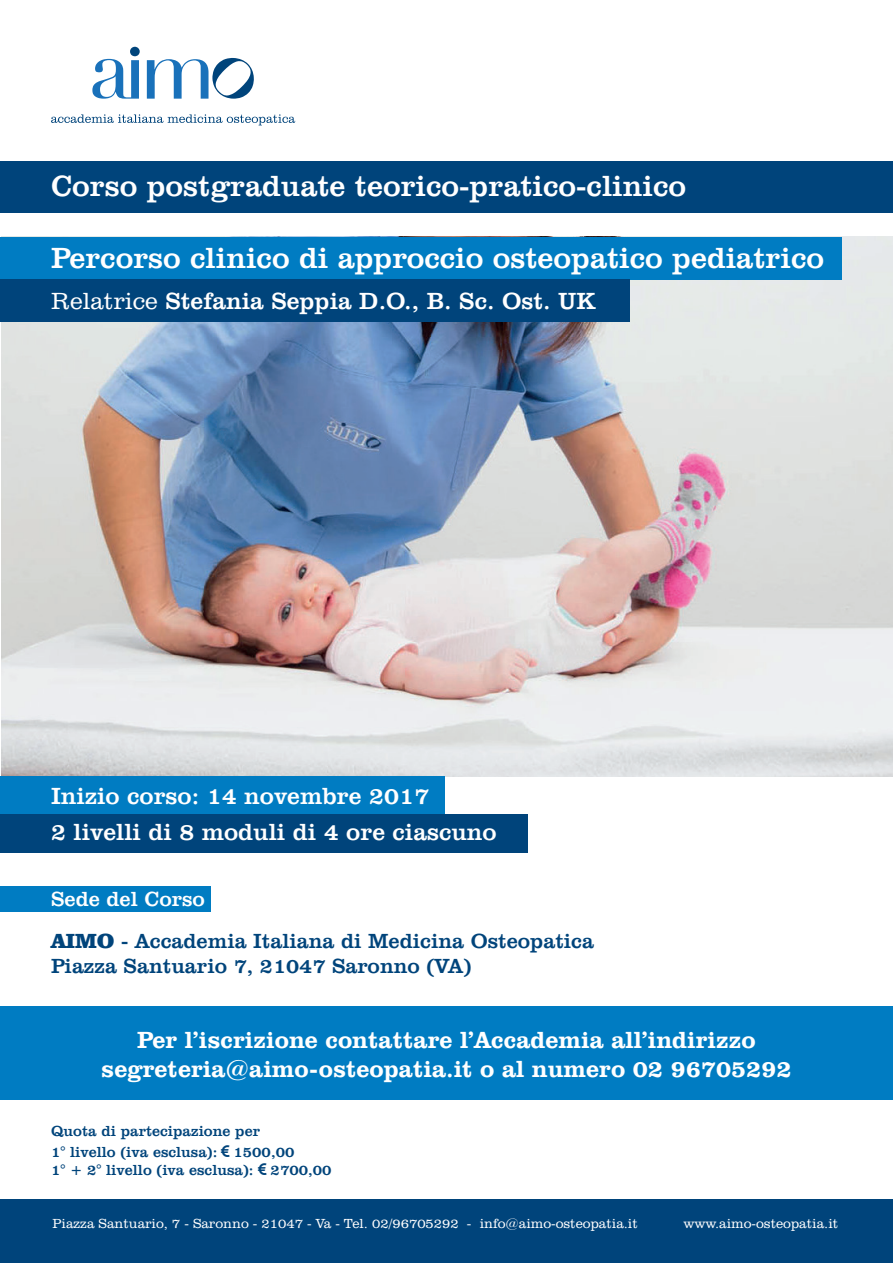
<style>
.page{position:relative;width:893px;height:1263px;background:#fff}
.page>*{position:absolute;margin:0;border:0;box-sizing:border-box;transform-origin:0 0}
.t1{font:30px "Clarendon BT";color:#fff}
.t2{font:800 24px/28.8px "Clarendon BT";color:#fff;text-align:center}
.t3{font:24px/36px "Clarendon BT";color:#fff}
.t4{font:21px/42px "Clarendon BT";color:#00447b}
.t5{font:15px/21px "Clarendon BT";color:#00447b}
.t6{font:300 13.5px "Clarendon BT";color:#fff}
.s1{font-weight:300}
.s2{color:#fff}
.s3{font-weight:900}
</style>
<div class="page">
<div style="left:0;top:1199px;width:893px;height:64px;background:#00447b"></div>
<svg style="left:51px;top:114px;width:244px;height:11px"></svg>
<svg style="left:92px;top:47px;width:48px;height:52px"></svg>
<svg style="left:147px;top:58px;width:107px;height:41px"></svg>
<img style="left:2px;top:237px;width:891px;height:539px">
<div style="left:0;top:162px;width:893px;height:51px;background:#00447b"></div>
<div style="left:0;top:237px;width:842px;height:42px;background:#007cc2"></div>
<div style="left:0;top:279px;width:629px;height:43px;background:#00447b"></div>
<div style="left:0;top:776px;width:444px;height:39px;background:#007cc2"></div>
<div style="left:0;top:815px;width:527px;height:38px;background:#00447b"></div>
<div style="left:0;top:886px;width:210px;height:26px;background:#007cc2"></div>
<div style="left:0;top:1006px;width:893px;height:94px;background:#007cc2"></div>
<p class="t1" style="left:51px;top:167px;width:637px">Corso postgraduate teorico-pratico-clinico</p>
<p class="t1" style="left:51px;top:239px;width:775px">Percorso clinico di approccio osteopatico pediatrico</p>
<p class="t3" style="left:51px;top:282px;width:546px"><span class="s1">Relatrice</span> Stefania Seppia D.O., B. Sc. Ost. UK</p>
<p class="t3" style="left:51px;top:777px;width:447px">Inizio corso: 14 novembre 2017<br>2 livelli di 8 moduli di 4 ore ciascuno</p>
<p class="t4" style="left:51px;top:877px;width:544px"><span class="s2">Sede del Corso<br></span><span class="s3">AIMO</span> - Accademia Italiana di Medicina Osteopatica</p>
<p class="t4" style="left:51px;top:945px;width:422px">Piazza Santuario 7, 21047 Saronno (VA)</p>
<p class="t2" style="left:101px;top:1025px;width:692px">Per l’iscrizione contattare l’Accademia all’indirizzo segreteria@aimo-osteopatia.it o al numero 02 96705292</p>
<p class="t5" style="left:51px;top:1120px;width:245px">Quota di partecipazione per<br>1° livello (iva esclusa): 1500,00</p>
<p class="t5" style="left:51px;top:1159px;width:282px">1° + 2° livello (iva esclusa): 2700,00</p>
<p class="t6" style="left:52px;top:1215px;width:587px">Piazza Santuario, 7 - Saronno - 21047 - Va - Tel. 02/96705292 - info@aimo-osteopatia.it</p>
<p class="t6" style="left:683px;top:1215px;width:156px">www.aimo-osteopatia.it</p>
</div>
